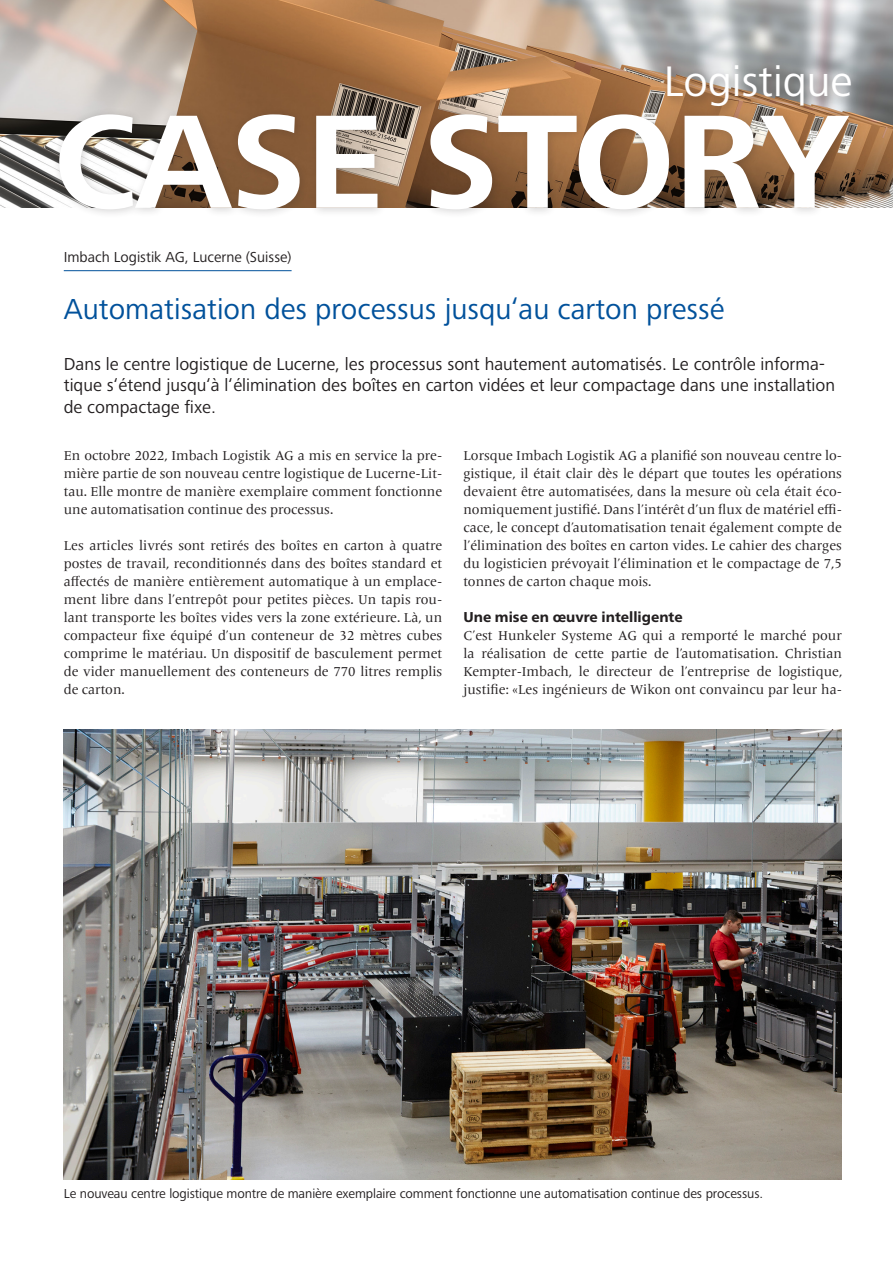
<style>
.page{position:relative;width:893px;height:1263px;background:#fff}
.page>*{position:absolute;margin:0;border:0;box-sizing:border-box;transform-origin:0 0}
.t1{font:700 138px "Frutiger Next Pro";letter-spacing:-.01em;color:#fff}
.t2{font:44.25px "Frutiger Next Pro";color:#fff}
.t3{font:30px "Frutiger Next Pro";color:#01519b}
.t4{font:18px/21.6px "Frutiger Next Pro";color:#231f20}
.t5{font:15px "Frutiger Next Pro";color:#231f20}
.t6{font:800 14.25px "Frutiger Neue LT Pro";color:#231f20}
.t7{font:13.5px/18px "Frutiger Serif LT Pro";color:#231f20;text-align:justify}
.t8{font:13.5px "Frutiger Next Pro";letter-spacing:-.005em;color:#231f20}
</style>
<div class="page">
<hr style="left:64px;top:270px;width:228px;height:1px;background:#01519b">
<img style="left:64px;top:730px;width:778px;height:450px">
<img style="left:0;top:0;width:893px;height:208px">
<div style="left:52px;top:107px;width:806px;height:112px;background:#231f20;opacity:.2"></div>
<div style="left:662px;top:60px;width:200px;height:57px;background:#231f20;opacity:.4"></div>
<h2 class="t2" style="left:664px;top:56px;width:190px">Logistique</h2>
<h1 class="t1" style="left:54px;top:83px;width:796px">CASE STORY</h1>
<p class="t5" style="left:64px;top:248px;width:229px">Imbach Logistik AG, Lucerne (Suisse)</p>
<h3 class="t3" style="left:64px;top:292px;width:662px">Automatisation des processus jusqu‘au carton pressé</h3>
<h3 class="t4" style="left:64px;top:353px;width:773px">Dans le centre logistique de Lucerne, les processus sont hautement automatisés. Le contrôle informa&shy;tique s‘étend jusqu‘à l‘élimination des boîtes en carton vidées et leur compactage dans une installation de compactage fixe.</h3>
<p class="t7" style="left:64px;top:446px;width:380px">En octobre 2022, Imbach Logistik AG a mis en service la pre&shy;mière partie de son nouveau centre logistique de Lucerne-Lit&shy;tau. Elle montre de manière exemplaire comment fonctionne une automatisation continue des processus.</p>
<p class="t7" style="left:64px;top:536px;width:380px">Les articles livrés sont retirés des boîtes en carton à quatre postes de travail, reconditionnés dans des boîtes standard et affectés de manière entièrement automatique à un emplace&shy;ment libre dans l’entrepôt pour petites pièces. Un tapis rou&shy;lant transporte les boîtes vides vers la zone extérieure. Là, un compacteur fixe équipé d’un conteneur de 32 mètres cubes comprime le matériau. Un dispositif de basculement permet de vider manuellement des conteneurs de 770 litres remplis de carton.</p>
<p class="t7" style="left:463px;top:446px;width:380px">Lorsque Imbach Logistik AG a planifié son nouveau centre lo&shy;gistique, il était clair dès le départ que toutes les opérations devaient être automatisées, dans la mesure où cela était éco&shy;nomiquement justifié. Dans l’intérêt d’un flux de matériel effi&shy;cace, le concept d’automatisation tenait également compte de l’élimination des boîtes en carton vides. Le cahier des charges du logisticien prévoyait l’élimination et le compactage de 7,5 tonnes de carton chaque mois.</p>
<p class="t6" style="left:463px;top:608px;width:221px">Une mise en œuvre intelligente</p>
<p class="t7" style="left:463px;top:626px;width:380px">C’est Hunkeler Systeme AG qui a remporté le marché pour la réalisation de cette partie de l’automatisation. Christian Kempter-Imbach, le directeur de l’entreprise de logistique, justifie: «Les ingénieurs de Wikon ont convaincu par leur ha-</p>
<p class="t8" style="left:64px;top:1186px;width:701px">Le nouveau centre logistique montre de manière exemplaire comment fonctionne une automatisation continue des processus.</p>
</div>
